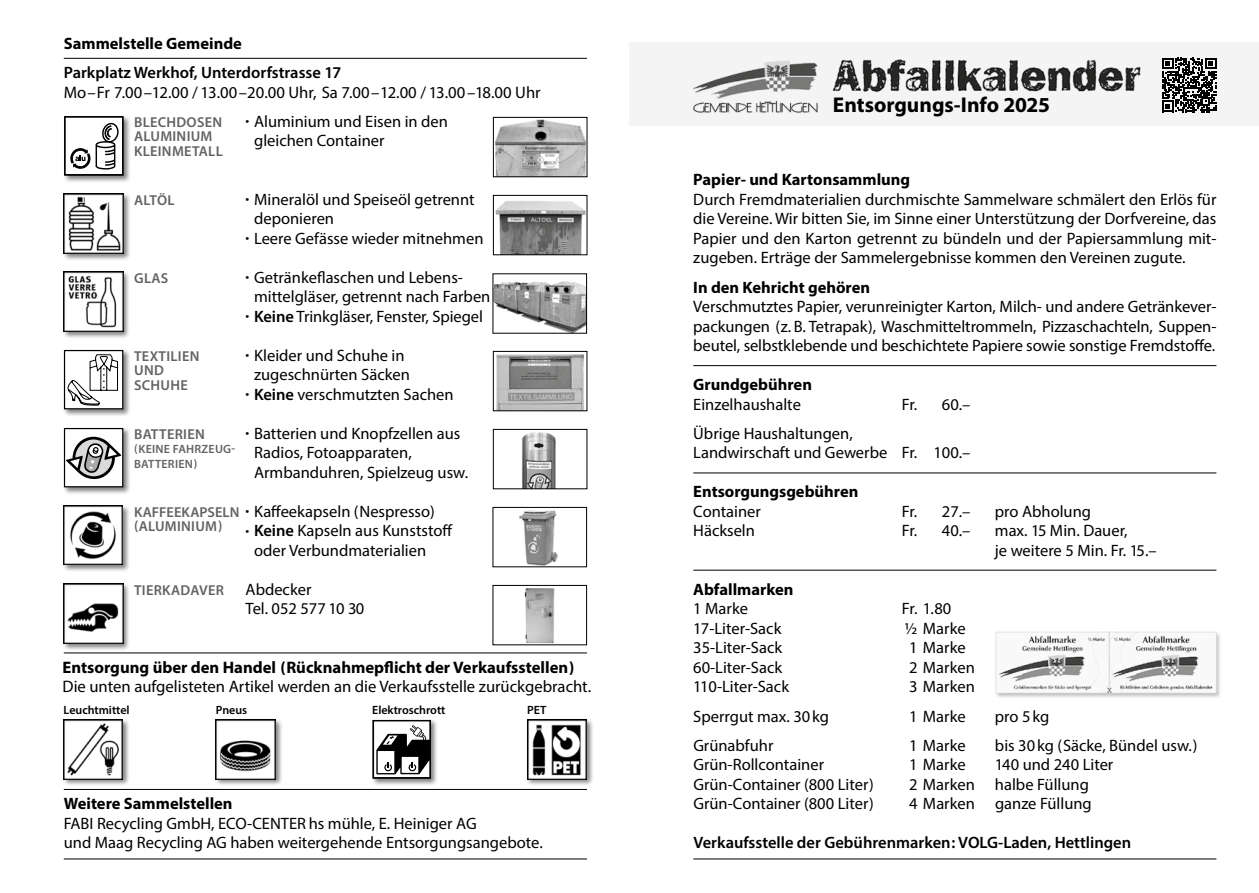
<style>
.page{position:relative;width:1259px;height:893px;background:#fff}
.page>*{position:absolute;margin:0;border:0;box-sizing:border-box;transform-origin:0 0}
.t1{font:700 21.45px "Myriad Pro";color:#000}
.t2{font:16.65px "Myriad Pro";color:#000}
.t3{font:700 16.65px "Myriad Pro";color:#000}
.t4{font:16.5px/19.5px "Myriad Pro";color:#000}
.t5{font:700 16.5px "Myriad Pro";color:#000}
.t6{font:600 16.5px "Myriad Pro";color:#000}
.t7{font:600 14.4px/14.7px "Myriad Pro";letter-spacing:.02em;color:#646363}
.t8{font:600 12px "Myriad Pro";color:#000}
.t9{font:600 12px/14.7px "Myriad Pro";letter-spacing:.02em;color:#646363}
.s1{font-size:13.5px}
.s2{font-weight:600}
</style>
<div class="page">
<hr style="left:693px;top:859px;width:523px;height:1px;background:#000">
<hr style="left:693px;top:365px;width:523px;height:1px;background:#000">
<hr style="left:693px;top:473px;width:523px;height:1px;background:#000">
<hr style="left:693px;top:570px;width:523px;height:1px;background:#000">
<hr style="left:64px;top:58px;width:523px;height:1px;background:#000">
<div style="left:629px;top:43px;width:630px;height:83px;background:#f4f4f4"></div>
<img style="left:693px;top:61px;width:125px;height:52px">
<div style="left:63px;top:115px;width:68px;height:68px;background:#000;opacity:.5"></div>
<svg style="left:64px;top:116px;width:59px;height:59px"></svg>
<div style="left:62px;top:192px;width:69px;height:69px;background:#000;opacity:.5"></div>
<img style="left:64px;top:194px;width:59px;height:59px">
<div style="left:62px;top:270px;width:69px;height:69px;background:#000;opacity:.5"></div>
<img style="left:64px;top:272px;width:59px;height:59px">
<div style="left:63px;top:349px;width:68px;height:68px;background:#000;opacity:.5"></div>
<div style="left:65px;top:351px;width:58px;height:58px;background:#fff"></div>
<div style="left:64px;top:350px;width:59px;height:59px;border:1px solid #000"></div>
<svg style="left:67px;top:354px;width:52px;height:54px"></svg>
<div style="left:62px;top:582px;width:69px;height:69px;background:#000;opacity:.5"></div>
<img style="left:64px;top:584px;width:59px;height:59px">
<div style="left:63px;top:427px;width:68px;height:68px;background:#000;opacity:.5"></div>
<div style="left:65px;top:429px;width:58px;height:58px;background:#fff"></div>
<div style="left:64px;top:428px;width:59px;height:59px;border:1px solid #000"></div>
<svg style="left:66px;top:437px;width:56px;height:43px"></svg>
<div style="left:62px;top:718px;width:68px;height:68px;background:#000;opacity:.5"></div>
<img style="left:64px;top:720px;width:59px;height:59px">
<div style="left:371px;top:718px;width:67px;height:68px;background:#000;opacity:.5"></div>
<svg style="left:372px;top:720px;width:59px;height:58px"></svg>
<div style="left:214px;top:718px;width:69px;height:68px;background:#000;opacity:.5"></div>
<img style="left:216px;top:720px;width:59px;height:59px">
<div style="left:525px;top:718px;width:69px;height:68px;background:#000;opacity:.5"></div>
<img style="left:527px;top:720px;width:59px;height:59px">
<img style="left:495px;top:119px;width:90px;height:56px">
<div style="left:493px;top:117px;width:94px;height:60px;border:1px solid #000"></div>
<img style="left:495px;top:201px;width:90px;height:52px">
<div style="left:493px;top:195px;width:94px;height:60px;border:1px solid #000"></div>
<img style="left:494px;top:281px;width:91px;height:51px">
<img style="left:496px;top:354px;width:89px;height:55px">
<div style="left:493px;top:351px;width:94px;height:60px;border:1px solid #000"></div>
<img style="left:522px;top:432px;width:34px;height:55px">
<div style="left:493px;top:429px;width:94px;height:60px;border:1px solid #000"></div>
<img style="left:519px;top:510px;width:39px;height:55px">
<div style="left:492px;top:507px;width:95px;height:60px;border:1px solid #000"></div>
<img style="left:524px;top:588px;width:31px;height:55px">
<div style="left:492px;top:585px;width:95px;height:60px;border:1px solid #000"></div>
<div style="left:62px;top:504px;width:68px;height:68px;background:#000;opacity:.5"></div>
<img style="left:64px;top:506px;width:59px;height:58px">
<img style="left:995px;top:631px;width:225px;height:66px">
<hr style="left:64px;top:653px;width:523px;height:1px;background:#000">
<hr style="left:64px;top:789px;width:523px;height:1px;background:#000">
<hr style="left:64px;top:859px;width:523px;height:1px;background:#000">
<img style="left:832px;top:57px;width:350px;height:36px">
<svg style="left:1162px;top:58px;width:54px;height:54px"></svg>
<p class="t5" style="left:64px;top:32px;width:180px">Sammelstelle Gemeinde</p>
<p class="t6" style="left:64px;top:62px;width:279px">Parkplatz Werkhof, Unterdorfstrasse 17</p>
<p class="t2" style="left:64px;top:82px;width:478px">Mo–Fr 7.00–12.00 / 13.00–20.00 Uhr, Sa 7.00–12.00 / 13.00–18.00 Uhr</p>
<p class="t4" style="left:254px;top:111px;width:195px;text-indent:-9px"><span class="s1">•</span> Aluminium und Eisen in den gleichen Container</p>
<p class="t7" style="left:134px;top:114px;width:90px">BLECHDOSEN<br>ALUMINIUM<br>KLEINMETALL</p>
<p class="t7" style="left:134px;top:192px;width:42px">ALTÖL</p>
<p class="t4" style="left:254px;top:189px;width:222px;text-indent:-9px"><span class="s1">•</span> Mineralöl und Speiseöl getrennt deponieren</p>
<p class="t4" style="left:246px;top:228px;width:239px"><span class="s1">•</span> Leere Gefässe wieder mitnehmen</p>
<p class="t4" style="left:254px;top:267px;width:238px;text-indent:-9px"><span class="s1">•</span> Getränkeflaschen und Lebens&shy;mittelgläser, getrennt nach Farben</p>
<p class="t4" style="left:246px;top:306px;width:239px"><span class="s1">•</span> <span class="s2">Keine</span> Trinkgläser, Fenster, Spiegel</p>
<p class="t4" style="left:246px;top:345px;width:166px;text-align:center"><span class="s1">•</span> Kleider und Schuhe in zugeschnürten Säcken</p>
<p class="t4" style="left:246px;top:384px;width:210px"><span class="s1">•</span> <span class="s2">Keine</span> verschmutzten Sachen</p>
<p class="t4" style="left:254px;top:423px;width:216px;text-indent:-9px"><span class="s1">•</span> Batterien und Knopfzellen aus<br>Radios, Fotoapparaten,<br>Armbanduhren, Spielzeug usw.</p>
<p class="t4" style="left:246px;top:501px;width:191px"><span class="s1">•</span> Kaffeekapseln (Nespresso)</p>
<p class="t4" style="left:254px;top:521px;width:200px;text-indent:-9px"><span class="s1">•</span> <span class="s2">Keine</span> Kapseln aus Kunststoff oder Verbundmaterialien</p>
<p class="t4" style="left:246px;top:579px;width:120px">Abdecker<br>Tel. 052 577 10 30</p>
<p class="t7" style="left:134px;top:270px;width:36px">GLAS</p>
<p class="t7" style="left:134px;top:348px;width:67px">TEXTILIEN<br>UND<br>SCHUHE</p>
<p class="t7" style="left:134px;top:426px;width:72px">BATTERIEN</p>
<p class="t9" style="left:134px;top:442px;width:103px">(KEINE FAHRZEUG-<br>BATTERIEN)</p>
<p class="t7" style="left:134px;top:504px;width:107px">KAFFEEKAPSELN (ALUMINIUM)</p>
<p class="t7" style="left:134px;top:582px;width:91px">TIERKADAVER</p>
<p class="t3" style="left:63px;top:656px;width:513px">Entsorgung über den Handel (Rücknahmepflicht der Verkaufsstellen)</p>
<p class="t2" style="left:63px;top:676px;width:530px">Die unten aufgelisteten Artikel werden an die Verkaufsstelle zurückgebracht.</p>
<p class="t8" style="left:64px;top:702px;width:68px">Leuchtmittel</p>
<p class="t8" style="left:216px;top:702px;width:33px">Pneus</p>
<p class="t8" style="left:372px;top:702px;width:75px">Elektroschrott</p>
<p class="t8" style="left:527px;top:702px;width:21px">PET</p>
<p class="t5" style="left:64px;top:793px;width:170px">Weitere Sammelstellen</p>
<p class="t4" style="left:64px;top:813px;width:480px">FABI Recycling GmbH, ECO-CENTER hs mühle, E. Heiniger AG<br>und Maag Recycling AG haben weitergehende Entsorgungsangebote.</p>
<h1 class="t1" style="left:833px;top:90px;width:218px">Entsorgungs-Info 2025</h1>
<p class="t5" style="left:693px;top:169px;width:218px">Papier- und Kartonsammlung</p>
<p class="t4" style="left:693px;top:189px;width:524px;text-align:justify">Durch Fremdmaterialien durchmischte Sammelware schmälert den Erlös für die Vereine. Wir bitten Sie, im Sinne einer Unterstützung der Dorfvereine, das Papier und den Karton getrennt zu bündeln und der Papiersammlung mit&shy;zugeben. Erträge der Sammelergebnisse kommen den Vereinen zugute.</p>
<p class="t5" style="left:693px;top:276px;width:178px">In den Kehricht gehören</p>
<p class="t4" style="left:693px;top:296px;width:525px;text-align:justify">Verschmutztes Papier, verunreinigter Karton, Milch- und andere Getränkever&shy;packungen (z. B. Tetrapak), Waschmitteltrommeln, Pizzaschachteln, Suppen&shy;beutel, selbstklebende und beschichtete Papiere sowie sonstige Fremdstoffe.</p>
<p class="t5" style="left:693px;top:374px;width:120px">Grundgebühren</p>
<p class="t4" style="left:693px;top:394px;width:109px">Einzelhaushalte</p>
<p class="t4" style="left:902px;top:394px;width:70px">Fr. 60.–</p>
<p class="t4" style="left:693px;top:423px;width:279px">Übrige Haushaltungen,<br>Landwirschaft und Gewerbe Fr. 100.–</p>
<p class="t5" style="left:693px;top:481px;width:167px">Entsorgungsgebühren</p>
<p class="t4" style="left:693px;top:501px;width:69px">Container</p>
<p class="t4" style="left:902px;top:501px;width:70px">Fr. 27.–</p>
<p class="t4" style="left:995px;top:501px;width:98px">pro Abholung</p>
<p class="t4" style="left:693px;top:521px;width:63px">Häckseln</p>
<p class="t4" style="left:902px;top:521px;width:70px">Fr. 40.–</p>
<p class="t4" style="left:995px;top:521px;width:163px">max. 15 Min. Dauer,<br>je weitere 5 Min. Fr. 15.–</p>
<p class="t5" style="left:693px;top:578px;width:102px">Abfallmarken</p>
<p class="t4" style="left:693px;top:599px;width:56px">1 Marke</p>
<p class="t4" style="left:902px;top:599px;width:51px">Fr. 1.80</p>
<p class="t4" style="left:693px;top:618px;width:90px">17-Liter-Sack</p>
<p class="t4" style="left:905px;top:618px;width:62px">½ Marke</p>
<p class="t4" style="left:693px;top:638px;width:90px">35-Liter-Sack</p>
<p class="t4" style="left:909px;top:638px;width:58px">1 Marke</p>
<p class="t4" style="left:693px;top:657px;width:90px">60-Liter-Sack</p>
<p class="t4" style="left:909px;top:657px;width:67px">2 Marken</p>
<p class="t4" style="left:693px;top:677px;width:97px">110-Liter-Sack</p>
<p class="t4" style="left:909px;top:677px;width:67px">3 Marken</p>
<p class="t4" style="left:693px;top:706px;width:137px">Sperrgut max. 30 kg</p>
<p class="t4" style="left:909px;top:706px;width:58px">1 Marke</p>
<p class="t4" style="left:995px;top:706px;width:56px">pro 5 kg</p>
<p class="t4" style="left:693px;top:735px;width:82px">Grünabfuhr</p>
<p class="t4" style="left:909px;top:735px;width:58px">1 Marke</p>
<p class="t4" style="left:995px;top:735px;width:204px">bis 30 kg (Säcke, Bündel usw.)</p>
<p class="t4" style="left:693px;top:755px;width:132px">Grün-Rollcontainer</p>
<p class="t4" style="left:909px;top:755px;width:58px">1 Marke</p>
<p class="t4" style="left:995px;top:755px;width:120px">140 und 240 Liter</p>
<p class="t4" style="left:693px;top:774px;width:182px">Grün-Container (800 Liter)</p>
<p class="t4" style="left:909px;top:774px;width:181px">2 Marken halbe Füllung</p>
<p class="t4" style="left:693px;top:794px;width:182px">Grün-Container (800 Liter)</p>
<p class="t4" style="left:909px;top:794px;width:184px">4 Marken ganze Füllung</p>
<p class="t6" style="left:693px;top:832px;width:439px">Verkaufsstelle der Gebührenmarken: VOLG-Laden, Hettlingen</p>
</div>
